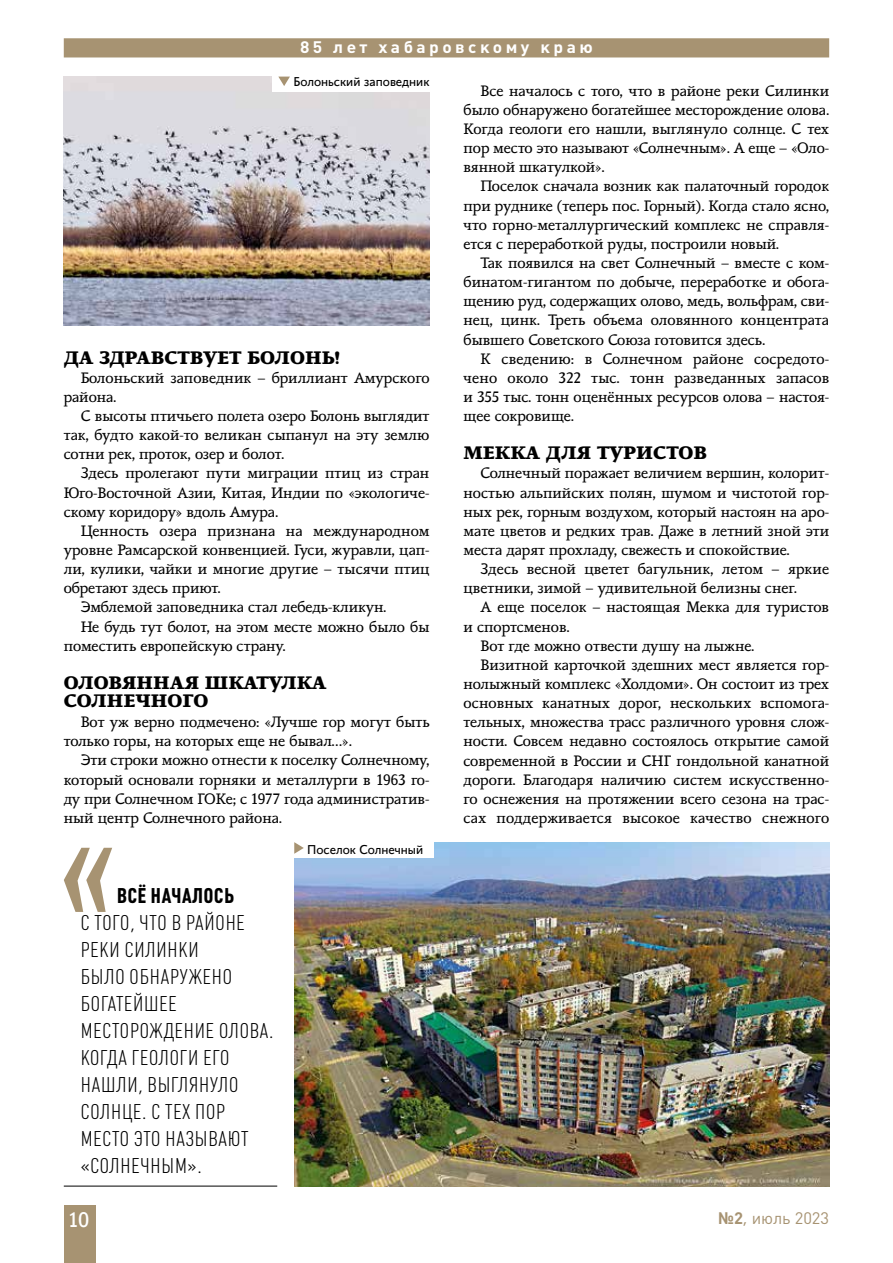
<style>
.page{position:relative;width:893px;height:1263px;background:#fff}
.page>*{position:absolute;margin:0;border:0;box-sizing:border-box;transform-origin:0 0}
.t1{font:300 21px/27px "Plumb Condensed";letter-spacing:.04em;color:#000}
.t2{font:700 21px "Plumb Condensed";letter-spacing:.04em;color:#000}
.t3{font:21px "Conqueror Sans";color:#fff}
.t4{font:800 18px/18px "Conqueror Slab";color:#000}
.t5{font:700 16.5px "Plumb";letter-spacing:.2em;color:#fff;scale:1.05 1}
.t6{font:16.5px "Plumb";color:#a79372}
.t7{font:15px/19.2px "Conqueror Slab";color:#000;text-align:justify}
.t8{font:12.75px "Conqueror Sans";color:#000}
.s1{font-weight:700}
</style>
<div class="page">
<img style="left:64px;top:77px;width:365px;height:248px">
<div style="left:273px;top:74px;width:164px;height:17px;background:#fff"></div>
<img style="left:294px;top:842px;width:535px;height:344px">
<div style="left:288px;top:839px;width:145px;height:18px;background:#fff"></div>
<div style="left:64px;top:38px;width:765px;height:19px;background:#a79372"></div>
<hr style="left:64px;top:1186px;width:213px;height:1px;background:#000">
<svg style="left:64px;top:848px;width:48px;height:64px"></svg>
<svg style="left:278px;top:77px;width:12px;height:9px"></svg>
<svg style="left:294px;top:842px;width:10px;height:12px"></svg>
<div style="left:64px;top:1205px;width:32px;height:58px;background:#a79372"></div>
<p class="t5" style="left:300px;top:37px;width:280px">85 лет хабаровскому краю</p>
<p class="t8" style="left:293px;top:74px;width:138px">Болоньский заповедник</p>
<p class="t4" style="left:64px;top:349px;width:278px">ДА ЗДРАВСТВУЕТ БОЛОНЬ!</p>
<p class="t7" style="left:64px;top:368px;width:367px;text-indent:17px">Болоньский заповедник – бриллиант Амурского района.</p>
<p class="t7" style="left:64px;top:407px;width:367px;text-indent:17px">С высоты птичьего полета озеро Болонь выглядит так, будто какой-то великан сыпанул на эту землю сотни рек, проток, озер и болот.</p>
<p class="t7" style="left:64px;top:464px;width:367px;text-indent:17px">Здесь пролегают пути миграции птиц из стран Юго-Восточной Азии, Китая, Индии по «экологиче&shy;скому коридору» вдоль Амура.</p>
<p class="t7" style="left:81px;top:521px;width:350px">Ценность озера признана на международном</p>
<p class="t7" style="left:64px;top:541px;width:367px">уровне Рамсарской конвенцией. Гуси, журавли, цап-</p>
<p class="t7" style="left:64px;top:560px;width:367px">ли, кулики, чайки и многие другие – тысячи птиц</p>
<p class="t7" style="left:64px;top:579px;width:158px">обретают здесь приют.</p>
<p class="t7" style="left:81px;top:598px;width:307px">Эмблемой заповедника стал лебедь-кликун.</p>
<p class="t7" style="left:81px;top:617px;width:350px">Не будь тут болот, на этом месте можно было бы</p>
<p class="t7" style="left:64px;top:636px;width:223px">поместить европейскую страну.</p>
<p class="t4" style="left:64px;top:674px;width:264px">ОЛОВЯННАЯ ШКАТУЛКА<br>СОЛНЕЧНОГО</p>
<p class="t7" style="left:64px;top:713px;width:367px;text-indent:17px">Вот уж верно подмечено: «Лучше гор могут быть только горы, на которых еще не бывал…».</p>
<p class="t7" style="left:64px;top:751px;width:367px;text-indent:17px">Эти строки можно отнести к поселку Солнечному, который основали горняки и металлурги в 1963 го&shy;ду при Солнечном ГОКе; с 1977 года административ&shy;ный центр Солнечного района.</p>
<h1 class="t2" style="left:117px;top:884px;width:118px">ВСЁ НАЧАЛОСЬ</h1>
<h1 class="t1" style="left:81px;top:910px;width:194px">С ТОГО, ЧТО В РАЙОНЕ<br>РЕКИ СИЛИНКИ<br>БЫЛО ОБНАРУЖЕНО<br>БОГАТЕЙШЕЕ<br>МЕСТОРОЖДЕНИЕ ОЛОВА.<br>КОГДА ГЕОЛОГИ ЕГО<br>НАШЛИ, ВЫГЛЯНУЛО<br>СОЛНЦЕ. С ТЕХ ПОР<br>МЕСТО ЭТО НАЗЫВАЮТ «СОЛНЕЧНЫМ».</h1>
<p class="t8" style="left:307px;top:842px;width:117px">Поселок Солнечный</p>
<p class="t7" style="left:463px;top:81px;width:367px;text-indent:17px">Все началось с того, что в районе реки Силинки было обнаружено богатейшее месторождение олова.<br>Когда геологи его нашли, выглянуло солнце. С тех пор место это называют «Солнечным». А еще – «Оло&shy;вянной шкатулкой».</p>
<p class="t7" style="left:463px;top:177px;width:367px;text-indent:17px">Поселок сначала возник как палаточный городок при руднике (теперь пос. Горный). Когда стало ясно, что горно-металлургический комплекс не справля&shy;ется с переработкой руды, построили новый.</p>
<p class="t7" style="left:463px;top:254px;width:367px;text-indent:17px">Так появился на свет Солнечный – вместе с ком&shy;бинатом-гигантом по добыче, переработке и обога&shy;щению руд, содержащих олово, медь, вольфрам, сви&shy;нец, цинк. Треть объема оловянного концентрата бывшего Советского Союза готовится здесь.</p>
<p class="t7" style="left:463px;top:349px;width:367px;text-indent:17px">К сведению: в Солнечном районе сосредото&shy;чено около 322 тыс. тонн разведанных запасов и 355 тыс. тонн оценённых ресурсов олова – настоя&shy;щее сокровище.</p>
<p class="t4" style="left:463px;top:444px;width:245px">МЕККА ДЛЯ ТУРИСТОВ</p>
<p class="t7" style="left:463px;top:464px;width:367px;text-indent:17px">Солнечный поражает величием вершин, колорит&shy;ностью альпийских полян, шумом и чистотой гор&shy;ных рек, горным воздухом, который настоян на аро&shy;мате цветов и редких трав. Даже в летний зной эти места дарят прохладу, свежесть и спокойствие.</p>
<p class="t7" style="left:463px;top:560px;width:367px;text-indent:17px">Здесь весной цветет багульник, летом – яркие цветники, зимой – удивительной белизны снег.</p>
<p class="t7" style="left:480px;top:598px;width:350px">А еще поселок – настоящая Мекка для туристов</p>
<p class="t7" style="left:463px;top:617px;width:108px">и спортсменов.</p>
<p class="t7" style="left:480px;top:636px;width:275px">Вот где можно отвести душу на лыжне.</p>
<p class="t7" style="left:480px;top:655px;width:350px">Визитной карточкой здешних мест является гор-</p>
<p class="t7" style="left:463px;top:675px;width:367px">нолыжный комплекс «Холдоми». Он состоит из трех</p>
<p class="t7" style="left:463px;top:694px;width:367px">основных канатных дорог, нескольких вспомога-</p>
<p class="t7" style="left:463px;top:713px;width:367px">тельных, множества трасс различного уровня слож-</p>
<p class="t7" style="left:463px;top:732px;width:367px">ности. Совсем недавно состоялось открытие самой</p>
<p class="t7" style="left:463px;top:751px;width:367px">современной в России и СНГ гондольной канатной</p>
<p class="t7" style="left:463px;top:770px;width:367px">дороги. Благодаря наличию систем искусственно-</p>
<p class="t7" style="left:463px;top:789px;width:367px">го оснежения на протяжении всего сезона на трас-</p>
<p class="t7" style="left:463px;top:808px;width:367px">сах поддерживается высокое качество снежного</p>
<h1 class="t3" style="left:68px;top:1208px;width:22px">10</h1>
<p class="t6" style="left:718px;top:1209px;width:112px"><span class="s1">№2</span>, июль 2023</p>
</div>
